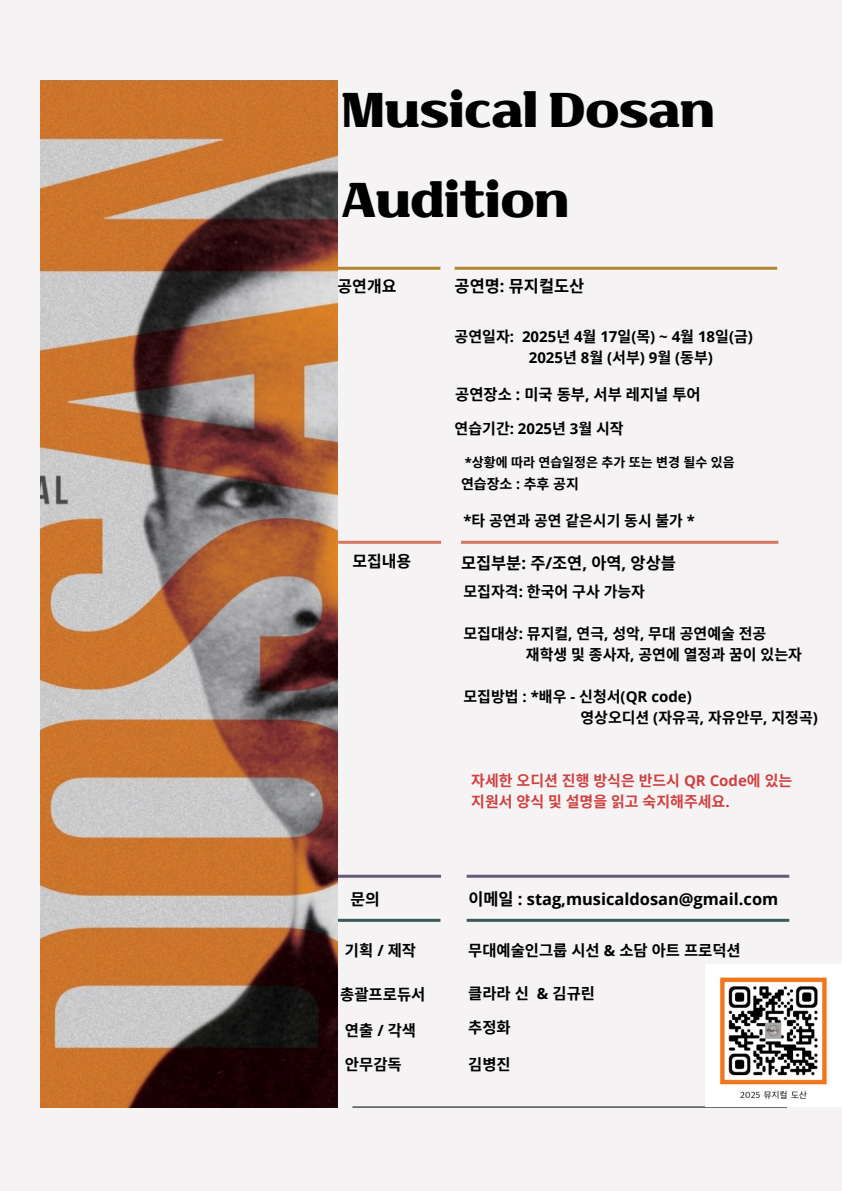
<style>
.page{position:relative;width:842px;height:1191px;background:#fff}
.page>*{position:absolute;margin:0;border:0;box-sizing:border-box;transform-origin:0 0}
.t1{font:43.2px "MA Lmacaron";color:#000}
.t2{font:700 16.4px "Open Sans";color:#000}
.t3{font:700 16.4px "Noto Sans CJ Ksc";color:#000}
.t4{font:700 16px "Noto Sans CJ Ksc";color:#000}
.t5{font:700 15.4px "Noto Sans CJ Ksc";color:#000}
.t6{font:700 15px/21px "Noto Sans CJ Ksc";color:#000}
.t7{font:700 15px/21px "Open Sans";color:#000}
.t8{font:700 15px/21px "Noto Sans CJ Ksc";color:#cf4141}
.t9{font:700 14.9px "Noto Sans CJ Ksc";color:#000}
.t10{font:700 14px "Noto Sans CJ Ksc";color:#000}
.t11{font:700 13px "Noto Sans CJ Ksc";color:#000}
.s1{font-family:"Open Sans"}
.s2{font-family:"Noto Sans CJ Ksc"}
</style>
<div class="page">
<div style="left:0;top:0;width:842px;height:1190px;background:#f5f3f3"></div>
<hr style="left:352px;top:1106px;width:435px;height:1px;background:#000">
<hr style="left:338px;top:540px;width:103px;height:3px;background:#d67663">
<hr style="left:461px;top:540px;width:317px;height:3px;background:#d67663">
<hr style="left:336px;top:874px;width:105px;height:3px;background:#68597c">
<hr style="left:467px;top:874px;width:322px;height:3px;background:#68597c">
<hr style="left:455px;top:267px;width:322px;height:3px;background:#b2862f">
<hr style="left:336px;top:267px;width:104px;height:3px;background:#b2862f">
<hr style="left:336px;top:918px;width:104px;height:3px;background:#3c5a57">
<hr style="left:467px;top:918px;width:322px;height:3px;background:#3c5a57">
<img style="left:41px;top:81px;width:297px;height:1026px">
<img style="left:705px;top:964px;width:137px;height:142px">
<h2 class="t1" style="left:342px;top:84px;width:375px">Musical Dosan</h2>
<h2 class="t1" style="left:342px;top:174px;width:229px">Audition</h2>
<h2 class="t4" style="left:338px;top:274px;width:60px">공연개요</h2>
<p class="t3" style="left:455px;top:273px;width:131px">공연명<span class="s1">:</span> 뮤지컬도산</p>
<p class="t7" style="left:529px;top:325px;width:226px;text-indent:-74px"><span class="s2">공연일자</span>: 2025<span class="s2">년</span> 4<span class="s2">월</span> 17<span class="s2">일</span>(<span class="s2">목</span>) ~ 4<span class="s2">월</span> 18<span class="s2">일</span>(<span class="s2">금</span>)<br>2025<span class="s2">년</span> 8<span class="s2">월</span> (<span class="s2">서부</span>) 9<span class="s2">월</span> (<span class="s2">동부</span>)</p>
<h2 class="t5" style="left:455px;top:382px;width:247px">공연장소 <span class="s1">:</span> 미국 동부<span class="s1">,</span> 서부 레지널 투어</h2>
<h2 class="t6" style="left:455px;top:417px;width:171px">연습기간<span class="s1">: 2025</span>년 <span class="s1">3</span>월 시작</h2>
<p class="t11" style="left:465px;top:452px;width:271px"><span class="s1">*</span>상황에 따라 연습일정은 추가 또는 변경 될수 있음</p>
<p class="t10" style="left:461px;top:472px;width:119px">연습장소 <span class="s1">:</span> 추후 공지</p>
<h2 class="t9" style="left:463px;top:508px;width:233px"><span class="s1">*</span>타 공연과 공연 같은시기 동시 불가 <span class="s1">*</span></h2>
<h2 class="t4" style="left:352px;top:548px;width:60px">모집내용</h2>
<h2 class="t3" style="left:461px;top:549px;width:216px">모집부분<span class="s1">:</span> 주<span class="s1">/</span>조연<span class="s1">,</span> 아역<span class="s1">,</span> 앙상블</h2>
<p class="t6" style="left:463px;top:580px;width:183px">모집자격<span class="s1">:</span> 한국어 구사 가능자</p>
<h1 class="t6" style="left:526px;top:622px;width:278px;text-indent:-62px">모집대상<span class="s1">:</span> 뮤지컬<span class="s1">,</span> 연극<span class="s1">,</span> 성악<span class="s1">,</span> 무대 공연예술 전공 재학생 및 종사자<span class="s1">,</span> 공연에 열정과 꿈이 있는자</h1>
<h1 class="t6" style="left:580px;top:685px;width:239px;text-indent:-117px">모집방법 <span class="s1">: *</span>배우 <span class="s1">-</span> 신청서<span class="s1">(QR code)<br></span>영상오디션 <span class="s1">(</span>자유곡<span class="s1">,</span> 자유안무<span class="s1">,</span> 지정곡<span class="s1">)</span></h1>
<p class="t8" style="left:471px;top:769px;width:322px">자세한 오디션 진행 방식은 반드시 <span class="s1">QR Code</span>에 있는 지원서 양식 및 설명을 읽고 숙지해주세요<span class="s1">.</span></p>
<h2 class="t4" style="left:351px;top:886px;width:31px">문의</h2>
<h2 class="t5" style="left:345px;top:938px;width:73px">기획 <span class="s1">/</span> 제작</h2>
<h2 class="t5" style="left:468px;top:938px;width:274px">무대예술인그룹 시선 <span class="s1">&amp;</span> 소담 아트 프로덕션</h2>
<h2 class="t2" style="left:468px;top:887px;width:311px"><span class="s2">이메일</span> : stag,musicaldosan@gmail.com</h2>
<p class="t5" style="left:340px;top:981px;width:87px">총괄프로듀서</p>
<p class="t5" style="left:468px;top:980px;width:128px">클라라 신 <span class="s1">&amp;</span> 김규린</p>
<h2 class="t5" style="left:345px;top:1018px;width:73px">연출 <span class="s1">/</span> 각색</h2>
<h2 class="t5" style="left:468px;top:1014px;width:44px">추정화</h2>
<p class="t5" style="left:345px;top:1051px;width:58px">안무감독</p>
<p class="t5" style="left:468px;top:1051px;width:44px">김병진</p>
</div>
